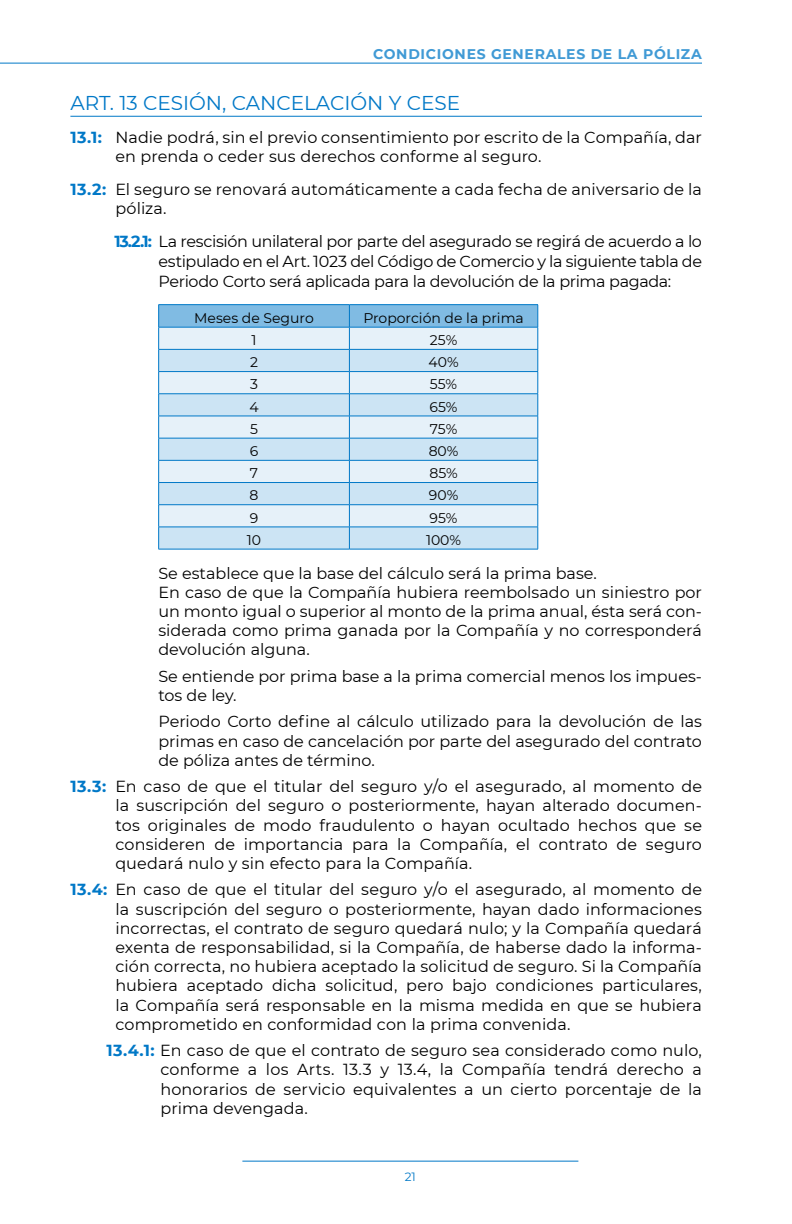
<style>
.page{position:relative;width:792px;height:1224px;background:#fff}
.page>*{position:absolute;margin:0;border:0;box-sizing:border-box;transform-origin:0 0}
.t1{font:20px "Montserrat";color:#0078c7}
.t2{font:16px/19.2px "Montserrat";color:#000;text-align:justify}
.t3{font:14px "Montserrat";color:#000}
.t4{font:700 14px "Montserrat";letter-spacing:.05em;color:#409ad5}
.t5{font:12px "Montserrat";color:#0078c7}
.s1{font-weight:700;color:#0078c7}
</style>
<div class="page">
<hr style="left:242px;top:1161px;width:336px;height:1px;background:#0078c7">
<hr style="left:0;top:63px;width:702px;height:1px;background:#0078c7">
<hr style="left:70px;top:116px;width:632px;height:1px;background:#0078c7">
<hr style="left:158px;top:304px;width:191px;height:1px;background:#0078c7">
<hr style="left:349px;top:304px;width:189px;height:1px;background:#0078c7">
<svg style="left:158px;top:305px;width:380px;height:244px;background:#c6e0f2"></svg>
<hr style="left:158px;top:549px;width:191px;height:1px;background:#0078c7">
<hr style="left:349px;top:549px;width:189px;height:1px;background:#0078c7">
<p class="t4" style="left:373px;top:43px;width:58px">CON DICIONES</p>
<p class="t4" style="left:491px;top:43px;width:210px">GENERALES DE LA PÓLIZA</p>
<p class="t1" style="left:70px;top:89px;width:391px">ART. 13 CESIÓN, CANCELACIÓN Y CESE</p>
<p class="t2" style="left:115px;top:127px;width:588px;text-indent:-45px"><span class="s1">13.1:</span> Nadie podrá, sin el previo consentimiento por escrito de la Compañía, dar en prenda o ceder sus derechos conforme al seguro.</p>
<p class="t2" style="left:115px;top:179px;width:588px;text-indent:-45px"><span class="s1">13.2:</span> El seguro se renovará automáticamente a cada fecha de aniversario de la póliza.</p>
<p class="t2" style="left:158px;top:231px;width:545px;line-height:20px;text-indent:-44px"><span class="s1">13.2.1:</span> La rescisión unilateral por parte del asegurado se regirá de acuerdo a lo estipulado en el Art. 1023 del Código de Comercio y la siguiente tabla de Periodo Corto será aplicada para la devolución de la prima pagada:</p>
<p class="t3" style="left:194px;top:308px;width:121px">Meses de Seguro</p>
<p class="t3" style="left:363px;top:308px;width:162px">Proporción de la prima</p>
<p class="t3" style="left:252px;top:330px;width:7px">1</p>
<p class="t3" style="left:430px;top:330px;width:29px">25%</p>
<p class="t3" style="left:250px;top:353px;width:9px">2</p>
<p class="t3" style="left:429px;top:353px;width:32px">40%</p>
<p class="t3" style="left:250px;top:375px;width:9px">3</p>
<p class="t3" style="left:430px;top:375px;width:29px">55%</p>
<p class="t3" style="left:249px;top:397px;width:11px">4</p>
<p class="t3" style="left:430px;top:397px;width:29px">65%</p>
<p class="t3" style="left:250px;top:419px;width:9px">5</p>
<p class="t3" style="left:430px;top:419px;width:29px">75%</p>
<p class="t3" style="left:250px;top:441px;width:10px">6</p>
<p class="t3" style="left:429px;top:441px;width:31px">80%</p>
<p class="t3" style="left:250px;top:464px;width:10px">7</p>
<p class="t3" style="left:429px;top:464px;width:30px">85%</p>
<p class="t3" style="left:250px;top:486px;width:10px">8</p>
<p class="t3" style="left:429px;top:486px;width:31px">90%</p>
<p class="t3" style="left:250px;top:508px;width:10px">9</p>
<p class="t3" style="left:430px;top:508px;width:29px">95%</p>
<p class="t3" style="left:247px;top:530px;width:16px">10</p>
<p class="t3" style="left:426px;top:530px;width:37px">100%</p>
<p class="t2" style="left:158px;top:563px;width:545px;text-align:left">Se establece que la base del cálculo será la prima base.<br>En caso de que la Compañía hubiera reembolsado un siniestro por un monto igual o superior al monto de la prima anual, ésta será con&shy;siderada como prima ganada por la Compañía y no corresponderá devolución alguna.</p>
<p class="t2" style="left:158px;top:666px;width:545px">Se entiende por prima base a la prima comercial menos los impues&shy;tos de ley.</p>
<p class="t2" style="left:158px;top:712px;width:545px">Periodo Corto define al cálculo utilizado para la devolución de las primas en caso de cancelación por parte del asegurado del contrato de póliza antes de término.</p>
<p class="t2" style="left:115px;top:776px;width:588px;text-indent:-45px"><span class="s1">13.3:</span> En caso de que el titular del seguro y/o el asegurado, al momento de la suscripción del seguro o posteriormente, hayan alterado documen&shy;tos originales de modo fraudulento o hayan ocultado hechos que se consideren de importancia para la Compañía, el contrato de seguro quedará nulo y sin efecto para la Compañía.</p>
<p class="t2" style="left:115px;top:880px;width:588px;text-indent:-45px"><span class="s1">13.4:</span> En caso de que el titular del seguro y/o el asegurado, al momento de la suscripción del seguro o posteriormente, hayan dado informaciones incorrectas, el contrato de seguro quedará nulo; y la Compañía quedará exenta de responsabilidad, si la Compañía, de haberse dado la informa&shy;ción correcta, no hubiera aceptado la solicitud de seguro. Si la Compañía hubiera aceptado dicha solicitud, pero bajo condiciones particulares, la Compañía será responsable en la misma medida en que se hubiera comprometido en conformidad con la prima convenida.</p>
<p class="t2" style="left:160px;top:1040px;width:543px;text-indent:-54px"><span class="s1">13.4.1:</span> En caso de que el contrato de seguro sea considerado como nulo, conforme a los Arts. 13.3 y 13.4, la Compañía tendrá derecho a honorarios de servicio equivalentes a un cierto porcentaje de la prima devengada.</p>
<p class="t5" style="left:405px;top:1169px;width:13px">21</p>
</div>
